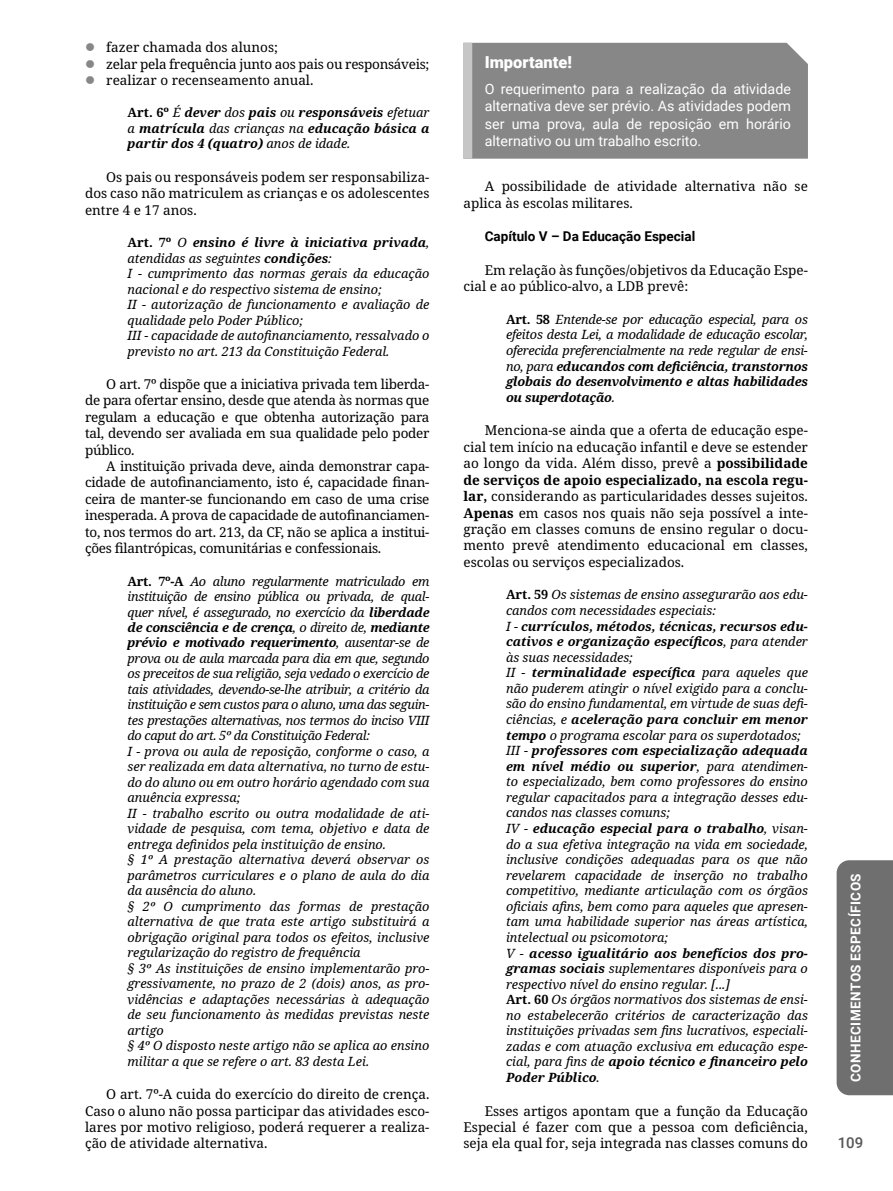
<style>
.page{position:relative;width:893px;height:1191px;background:#fff}
.page>*{position:absolute;margin:0;border:0;box-sizing:border-box;transform-origin:0 0}
.Título{font:900 16.5px "Roboto";color:#fff}
.t1{font:500 15px "Roboto";color:#575757}
.Texto{font:14.25px/17.4px "Roboto";color:#fff;text-align:justify}
.Parágrafos{font:13.5px/16.4px "Noto Serif";color:#000;text-align:justify}
.Parágrafos-2{font:13.5px "Noto Serif";letter-spacing:-.02em;color:#000}
.Subtópico{font:700 13.5px "Roboto";color:#000}
.t2{font:700 13.5px "Roboto";letter-spacing:.035em;color:#fff}
.Artigos_com_recuo{font:italic 12.75px/15.5px "Noto Serif";color:#000;text-align:justify}
.Artigos_com_recuo-2{font:italic 700 12.75px/15.5px "Noto Serif";color:#000;text-align:justify}
.s1{font-style:normal}
.s2{font-weight:400}
.s3{font-weight:700;font-style:normal}
.s4{font-weight:700}
</style>
<div class="page">
<div style="left:837px;top:860px;width:56px;height:235px;background:#6f6f6f"></div>
<div style="left:472px;top:43px;width:336px;height:116px;background:#878787"></div>
<div style="left:463px;top:43px;width:9px;height:116px;background:#c6c6c6"></div>
<p class="Parágrafos" style="left:106px;top:40px;width:173px">fazer chamada dos alunos;</p>
<p class="Parágrafos-2" style="left:106px;top:54px;width:325px">zelar pela frequência junto aos pais ou responsáveis;</p>
<p class="Parágrafos" style="left:106px;top:72px;width:209px">realizar o recenseamento anual.</p>
<p class="Artigos_com_recuo-2" style="left:128px;top:105px;width:303px"><span class="s1">Art. 6º</span> <span class="s2">É</span> dever <span class="s2">dos</span> pais <span class="s2">ou</span> responsáveis <span class="s2">efetuar a</span> matrícula <span class="s2">das crianças na</span> educação básica a partir dos 4 (quatro) <span class="s2">anos de idade.</span></p>
<p class="Parágrafos" style="left:85px;top:169px;width:346px;text-indent:21px">Os pais ou responsáveis podem ser responsabiliza&shy;dos caso não matriculem as crianças e os adolescentes entre 4 e 17 anos.</p>
<p class="Artigos_com_recuo-2" style="left:128px;top:235px;width:303px"><span class="s1">Art. 7º</span> <span class="s2">O</span> ensino é livre à iniciativa privada<span class="s2">, atendidas as seguintes</span> condições<span class="s2">:</span></p>
<p class="Artigos_com_recuo" style="left:128px;top:266px;width:303px">I - cumprimento das normas gerais da educação nacional e do respectivo sistema de ensino;</p>
<p class="Artigos_com_recuo" style="left:128px;top:297px;width:303px">II - autorização de funcionamento e avaliação de qualidade pelo Poder Público;</p>
<p class="Artigos_com_recuo" style="left:128px;top:328px;width:303px">III - capacidade de autofinanciamento, ressalvado o previsto no art. 213 da Constituição Federal.</p>
<p class="Parágrafos" style="left:85px;top:376px;width:346px;text-indent:21px">O art. 7º dispõe que a iniciativa privada tem liberda&shy;de para ofertar ensino, desde que atenda às normas que regulam a educação e que obtenha autorização para tal, devendo ser avaliada em sua qualidade pelo poder público.</p>
<p class="Parágrafos" style="left:85px;top:458px;width:346px;text-indent:21px">A instituição privada deve, ainda demonstrar capa&shy;cidade de autofinanciamento, isto é, capacidade finan&shy;ceira de manter-se funcionando em caso de uma crise inesperada. A prova de capacidade de autofinanciamen&shy;to, nos termos do art. 213, da CF, não se aplica a institui&shy;ções filantrópicas, comunitárias e confessionais.</p>
<p class="Artigos_com_recuo" style="left:128px;top:573px;width:303px"><span class="s3">Art. 7º-A</span> Ao aluno regularmente matriculado em instituição de ensino pública ou privada, de qual&shy;quer nível, é assegurado, no exercício da <span class="s4">liberdade de consciência e de crença</span>, o direito de, <span class="s4">mediante prévio e motivado requerimento</span>, ausentar-se de prova ou de aula marcada para dia em que, segundo os preceitos de sua religião, seja vedado o exercício de tais atividades, devendo-se-lhe atribuir, a critério da instituição e sem custos para o aluno, uma das seguin&shy;tes prestações alternativas, nos termos do inciso VIII do caput do art. 5º da Constituição Federal:</p>
<p class="Artigos_com_recuo" style="left:128px;top:744px;width:303px">I - prova ou aula de reposição, conforme o caso, a ser realizada em data alternativa, no turno de estu&shy;do do aluno ou em outro horário agendado com sua anuência expressa;</p>
<p class="Artigos_com_recuo" style="left:128px;top:806px;width:303px">II - trabalho escrito ou outra modalidade de ati&shy;vidade de pesquisa, com tema, objetivo e data de entrega definidos pela instituição de ensino.</p>
<p class="Artigos_com_recuo" style="left:128px;top:852px;width:303px">§ 1º A prestação alternativa deverá observar os parâmetros curriculares e o plano de aula do dia da ausência do aluno.</p>
<p class="Artigos_com_recuo" style="left:128px;top:899px;width:303px">§ 2º O cumprimento das formas de prestação alternativa de que trata este artigo substituirá a obrigação original para todos os efeitos, inclusive regularização do registro de frequência</p>
<p class="Artigos_com_recuo" style="left:128px;top:961px;width:303px">§ 3º As instituições de ensino implementarão pro&shy;gressivamente, no prazo de 2 (dois) anos, as pro&shy;vidências e adaptações necessárias à adequação de seu funcionamento às medidas previstas neste artigo</p>
<p class="Artigos_com_recuo" style="left:128px;top:1038px;width:303px">§ 4º O disposto neste artigo não se aplica ao ensino militar a que se refere o art. 83 desta Lei.</p>
<p class="Parágrafos" style="left:85px;top:1086px;width:346px;text-indent:21px">O art. 7º-A cuida do exercício do direito de crença.<br>Caso o aluno não possa participar das atividades esco&shy;lares por motivo religioso, poderá requerer a realiza&shy;ção de atividade alternativa.</p>
<p class="Título" style="left:485px;top:50px;width:89px">Importante!</p>
<p class="Texto" style="left:485px;top:79px;width:308px">O requerimento para a realização da atividade alternativa deve ser prévio. As atividades podem ser uma prova, aula de reposição em horário alternativo ou um trabalho escrito.</p>
<p class="Parágrafos" style="left:463px;top:179px;width:346px;text-indent:21px">A possibilidade de atividade alternativa não se aplica às escolas militares.</p>
<p class="Subtópico" style="left:485px;top:227px;width:212px">Capítulo V – Da Educação Especial</p>
<p class="Parágrafos" style="left:463px;top:262px;width:346px;text-indent:21px">Em relação às funções/objetivos da Educação Espe&shy;cial e ao público-alvo, a LDB prevê:</p>
<p class="Artigos_com_recuo" style="left:506px;top:312px;width:303px"><span class="s3">Art. 58</span> Entende-se por educação especial, para os efeitos desta Lei, a modalidade de educação escolar, oferecida preferencialmente na rede regular de ensi&shy;no, para <span class="s4">educandos com deficiência, transtornos globais do desenvolvimento e altas habilidades ou superdotação</span>.</p>
<p class="Parágrafos" style="left:463px;top:422px;width:346px;text-indent:21px">Menciona-se ainda que a oferta de educação espe&shy;cial tem início na educação infantil e deve se estender ao longo da vida. Além disso, prevê a <span class="s4">possibilidade de serviços de apoio especializado, na escola regu&shy;lar,</span> considerando as particularidades desses sujeitos.<br><span class="s4">Apenas</span> em casos nos quais não seja possível a inte&shy;gração em classes comuns de ensino regular o docu&shy;mento prevê atendimento educacional em classes, escolas ou serviços especializados.</p>
<p class="Artigos_com_recuo" style="left:506px;top:587px;width:303px"><span class="s3">Art. 59</span> Os sistemas de ensino assegurarão aos edu&shy;candos com necessidades especiais:</p>
<p class="Artigos_com_recuo-2" style="left:506px;top:618px;width:303px"><span class="s2">I -</span> currículos, métodos, técnicas, recursos edu&shy;cativos e organização específicos<span class="s2">, para atender às suas necessidades;</span></p>
<p class="Artigos_com_recuo" style="left:506px;top:665px;width:303px">II - <span class="s4">terminalidade específica</span> para aqueles que não puderem atingir o nível exigido para a conclu&shy;são do ensino fundamental, em virtude de suas defi&shy;ciências, e <span class="s4">aceleração para concluir em menor tempo</span> o programa escolar para os superdotados;</p>
<p class="Artigos_com_recuo" style="left:506px;top:743px;width:303px">III - <span class="s4">professores com especialização adequada em nível médio ou superior</span>, para atendimen&shy;to especializado, bem como professores do ensino regular capacitados para a integração desses edu&shy;candos nas classes comuns;</p>
<p class="Artigos_com_recuo" style="left:506px;top:821px;width:303px">IV - <span class="s4">educação especial para o trabalho</span>, visan&shy;do a sua efetiva integração na vida em sociedade, inclusive condições adequadas para os que não revelarem capacidade de inserção no trabalho competitivo, mediante articulação com os órgãos oficiais afins, bem como para aqueles que apresen&shy;tam uma habilidade superior nas áreas artística, intelectual ou psicomotora;</p>
<p class="Artigos_com_recuo" style="left:506px;top:945px;width:303px">V - <span class="s4">acesso igualitário aos benefícios dos pro&shy;gramas sociais</span> suplementares disponíveis para o respectivo nível do ensino regular. [...]</p>
<p class="Artigos_com_recuo" style="left:506px;top:992px;width:303px"><span class="s3">Art. 60</span> Os órgãos normativos dos sistemas de ensi&shy;no estabelecerão critérios de caracterização das instituições privadas sem fins lucrativos, especiali&shy;zadas e com atuação exclusiva em educação espe&shy;cial, para fins de <span class="s4">apoio técnico e financeiro pelo Poder Público</span>.</p>
<p class="Parágrafos" style="left:463px;top:1102px;width:346px;text-indent:21px">Esses artigos apontam que a função da Educação Especial é fazer com que a pessoa com deficiência, seja ela qual for, seja integrada nas classes comuns do</p>
<p class="t2" style="left:846px;top:1082px;width:210px;rotate:-90deg">CONHECIMENTOS ESPECÍFICOS</p>
<p class="t1" style="left:838px;top:1132px;width:27px">109</p>
</div>
